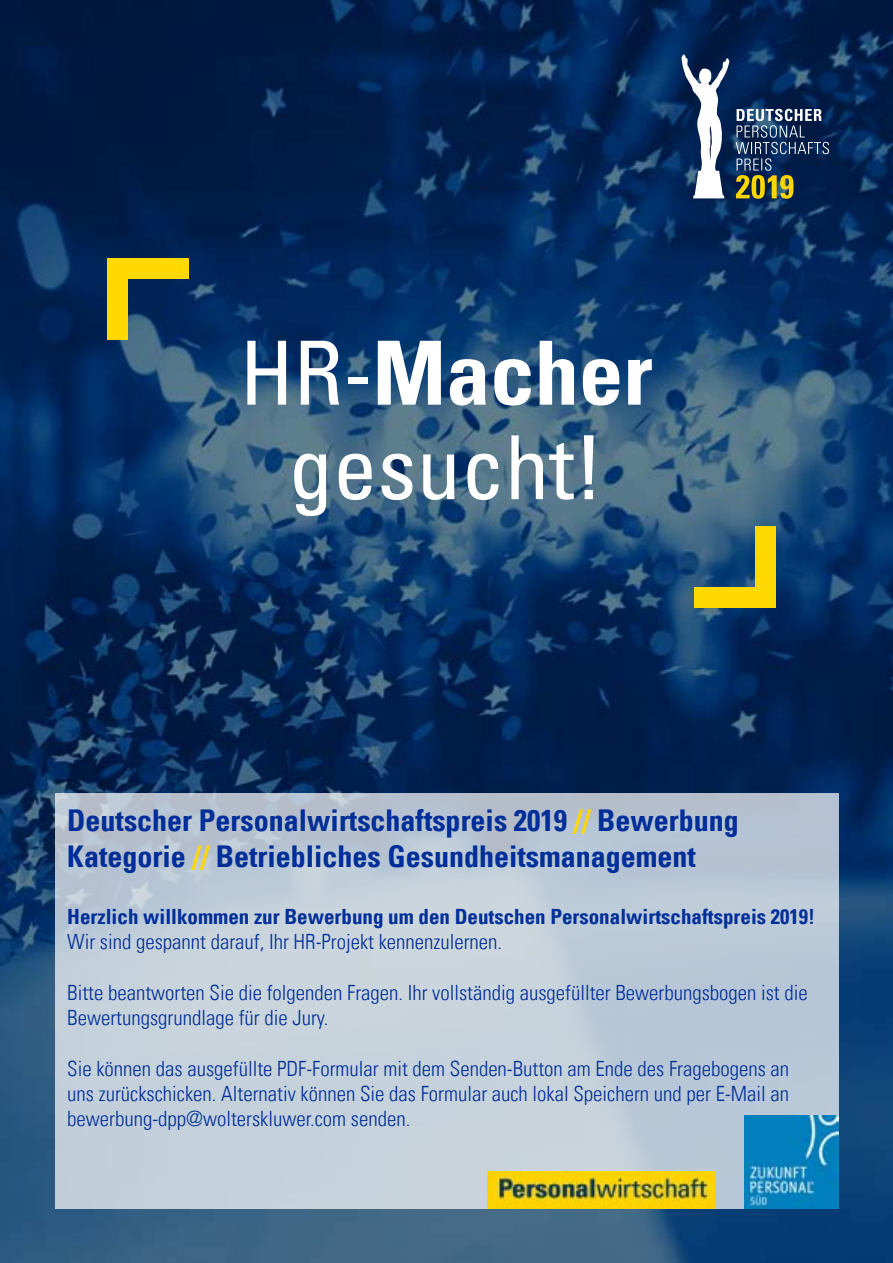
<style>
.page{position:relative;width:893px;height:1263px;background:#fff}
.page>*{position:absolute;margin:0;border:0;box-sizing:border-box;transform-origin:0 0}
.t1{font:condensed 88.5px/94.5px "Univers LT Std";color:#fff;text-align:center}
.t2{font:700 condensed 30px/36px "Univers LT";color:#002e99}
.t3{font:300 condensed 21px/25.2px "Univers LT";color:#002e99}
.t4{font:700 condensed 21px "Univers LT";color:#002e99}
.s1{font-weight:700}
.s2{color:#ffd900}
</style>
<div class="page">
<img style="left:0;top:0;width:893px;height:1263px">
<svg style="left:681px;top:54px;width:48px;height:144px"></svg>
<svg style="left:736px;top:109px;width:93px;height:90px;background:#3c5161"></svg>
<div style="left:107px;top:258px;width:21px;height:82px;background:#ffd900"></div>
<div style="left:107px;top:258px;width:82px;height:21px;background:#ffd900"></div>
<div style="left:755px;top:527px;width:21px;height:81px;background:#ffd900"></div>
<div style="left:695px;top:587px;width:81px;height:21px;background:#ffd900"></div>
<div style="left:55px;top:793px;width:783px;height:415px;background:linear-gradient(to bottom,#bac6d4,#c7d4dd)"></div>
<img style="left:745px;top:1115px;width:93px;height:94px">
<img style="left:488px;top:1171px;width:226px;height:37px">
<h1 class="t1" style="left:240px;top:325px;width:414px">HR-<span class="s1">Macher </span>gesucht!</h1>
<h2 class="t2" style="left:67px;top:802px;width:673px">Deutscher Personalwirtschaftspreis 2019 <span class="s2">//</span> Bewerbung<br>Kategorie <span class="s2">//</span> Betriebliches Gesundheitsmanagement</h2>
<p class="t4" style="left:67px;top:904px;width:749px">Herzlich willkommen zur Bewerbung um den Deutschen Personalwirtschaftspreis 2019!</p>
<p class="t3" style="left:67px;top:929px;width:436px">Wir sind gespannt darauf, Ihr HR-Projekt kennenzulernen.</p>
<p class="t3" style="left:67px;top:980px;width:742px">Bitte beantworten Sie die folgenden Fragen. Ihr vollständig ausgefüllter Bewerbungsbogen ist die<br>Bewertungsgrundlage für die Jury.</p>
<p class="t3" style="left:67px;top:1055px;width:723px;text-align:justify">Sie können das ausgefüllte PDF-Formular mit dem Senden-Button am Ende des Fragebogens an uns zurückschicken. Alternativ können Sie das Formular auch lokal Speichern und per E-Mail an bewerbung-dpp@wolterskluwer.com senden.</p>
</div>
